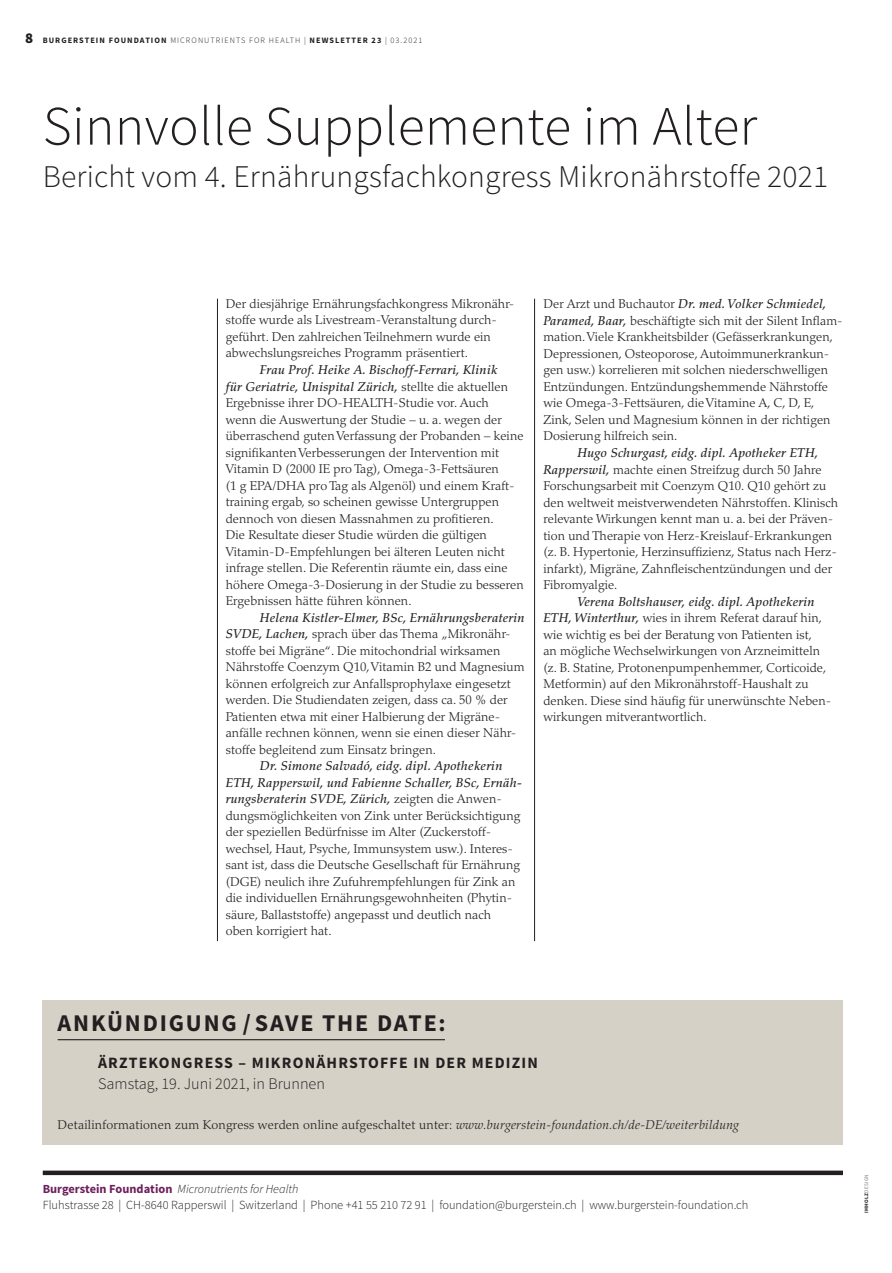
<style>
.page{position:relative;width:892px;height:1273px;background:#fff}
.page>*{position:absolute;margin:0;border:0;box-sizing:border-box;transform-origin:0 0}
.t1{font:300 55.5px "Source Sans Pro";letter-spacing:.005em;color:#231f20}
.t2{font:300 31.5px "Source Sans Pro";letter-spacing:.005em;color:#231f20}
.t3{font:700 24px "Source Sans Pro";letter-spacing:.075em;color:#231f20}
.t4{font:300 16.2px "Source Sans Pro";color:#231f20}
.t5{font:700 15.75px "Source Sans Pro";letter-spacing:.075em;color:#231f20}
.t6{font:300 12.75px/16.5px "Palatino";letter-spacing:.005em;color:#231f20}
.t7{font:300 12.3px/16.5px "Source Sans Pro";color:#231f20}
.t8{font:700 8.25px "Source Sans Pro";letter-spacing:.125em;color:#231f20}
.t9{font:700 5.25px "Source Sans Pro";letter-spacing:.075em;color:#231f20}
.s1{font-weight:900;font-size:15px}
.s2{font-weight:300}
.s3{font-weight:500;font-style:italic}
.s4{font-style:italic}
.s5{font-weight:700;color:#6d1f5c}
</style>
<div class="page">
<div style="left:43px;top:1000px;width:799px;height:145px;background:#d6d1c6"></div>
<svg style="left:43px;top:1170px;width:799px;height:4px;background:#444041"></svg>
<hr style="left:58px;top:1039px;width:387px;height:1px;background:#231f20">
<hr style="left:534px;top:299px;width:1px;height:642px;background:#231f20">
<hr style="left:217px;top:299px;width:1px;height:642px;background:#231f20">
<p class="t8" style="left:25px;top:36px;width:398px"><span class="s1">8</span> BURGERSTEIN FOUNDATION <span class="s2">MICRONUTRIENTS FOR HEALTH |</span> NEWSLETTER 23 <span class="s2">| 03.2021</span></p>
<h1 class="t1" style="left:43px;top:100px;width:715px">Sinnvolle Supplemente im Alter</h1>
<h2 class="t2" style="left:43px;top:161px;width:786px">Bericht vom 4. Ernährungsfachkongress Mikronährstoffe 2021</h2>
<p class="t6" style="left:226px;top:297px;width:290px">Der diesjährige Ernährungsfachkongress Mikronähr&shy;stoffe wurde als Livestream-Veranstaltung durch&shy;geführt. Den zahlreichen Teilnehmern wurde ein abwechslungsreiches Programm präsentiert.</p>
<p class="t6" style="left:226px;top:363px;width:299px;text-indent:34px"><span class="s3">Frau Prof. Heike A. Bischoff-Ferrari, Klinik<br>für Geriatrie, Unispital Zürich,</span> stellte die aktuellen Ergebnisse ihrer DO-HEALTH-Studie vor. Auch<br>wenn die Auswertung der Studie – u. a. wegen der überraschend guten Verfassung der Probanden – keine signifikanten Verbesserungen der Intervention mit Vitamin D (2000 IE pro Tag), Omega-3-Fettsäuren<br>(1 g EPA/DHA pro Tag als Algenöl) und einem Kraft&shy;training ergab, so scheinen gewisse Untergruppen dennoch von diesen Massnahmen zu profitieren.<br>Die Resultate dieser Studie würden die gültigen Vitamin-D-Empfehlungen bei älteren Leuten nicht infrage stellen. Die Referentin räumte ein, dass eine höhere Omega-3-Dosierung in der Studie zu besseren Ergebnissen hätte führen können.</p>
<p class="t6" style="left:226px;top:610px;width:300px;text-indent:34px"><span class="s3">Helena Kistler-Elmer, BSc, Ernährungsberaterin SVDE, Lachen,</span> sprach über das Thema „Mikronähr&shy;stoffe bei Migräne“. Die mitochondrial wirksamen Nährstoffe Coenzym Q10, Vitamin B2 und Magnesium können erfolgreich zur Anfallsprophylaxe eingesetzt werden. Die Studiendaten zeigen, dass ca. 50 % der Patienten etwa mit einer Halbierung der Migräne&shy;anfälle rechnen können, wenn sie einen dieser Nähr&shy;stoffe begleitend zum Einsatz bringen.</p>
<p class="t6" style="left:226px;top:758px;width:298px;text-indent:34px"><span class="s3">Dr. Simone Salvadó, eidg. dipl. Apothekerin ETH, Rapperswil, und Fabienne Schaller, BSc, Ernäh&shy;rungsberaterin SVDE, Zürich,</span> zeigten die Anwen&shy;dungsmöglichkeiten von Zink unter Berücksichtigung der speziellen Bedürfnisse im Alter (Zuckerstoff&shy;wechsel, Haut, Psyche, Immunsystem usw.). Interes&shy;sant ist, dass die Deutsche Gesellschaft für Ernährung (DGE) neulich ihre Zufuhrempfehlungen für Zink an die individuellen Ernährungsgewohnheiten (Phytin&shy;säure, Ballaststoffe) angepasst und deutlich nach<br>oben korrigiert hat.</p>
<p class="t6" style="left:543px;top:297px;width:300px">Der Arzt und Buchautor <span class="s3">Dr. med. Volker Schmiedel, Paramed, Baar,</span> beschäftigte sich mit der Silent Inflam&shy;mation. Viele Krankheitsbilder (Gefässerkrankungen, Depressionen, Osteoporose, Autoimmunerkrankun&shy;gen usw.) korrelieren mit solchen niederschwelligen Entzündungen. Entzündungshemmende Nährstoffe wie Omega-3-Fettsäuren, die Vitamine A, C, D, E, Zink, Selen und Magnesium können in der richtigen Dosierung hilfreich sein.</p>
<p class="t6" style="left:543px;top:445px;width:296px;text-indent:34px"><span class="s3">Hugo Schurgast, eidg. dipl. Apotheker ETH, Rapperswil,</span> machte einen Streifzug durch 50 Jahre Forschungsarbeit mit Coenzym Q10. Q10 gehört zu den weltweit meistverwendeten Nährstoffen. Klinisch relevante Wirkungen kennt man u. a. bei der Präven&shy;tion und Therapie von Herz-Kreislauf-Erkrankungen (z. B. Hypertonie, Herzinsuffizienz, Status nach Herz&shy;infarkt), Migräne, Zahnfleischentzündungen und der Fibromyalgie.</p>
<p class="t6" style="left:543px;top:594px;width:289px;text-indent:34px"><span class="s3">Verena Boltshauser, eidg. dipl. Apothekerin ETH, Winterthur,</span> wies in ihrem Referat darauf hin, wie wichtig es bei der Beratung von Patienten ist,<br>an mögliche Wechselwirkungen von Arzneimitteln (z. B. Statine, Protonenpumpenhemmer, Corticoide, Metformin) auf den Mikronährstoff-Haushalt zu denken. Diese sind häufig für unerwünschte Neben&shy;wirkungen mitverantwortlich.</p>
<h3 class="t3" style="left:58px;top:1011px;width:389px">ANKÜNDIGUNG / SAVE THE DATE:</h3>
<p class="t5" style="left:98px;top:1054px;width:441px">ÄRZTEKONGRESS – MIKRONÄHRSTOFFE IN DER MEDIZIN</p>
<p class="t4" style="left:98px;top:1075px;width:228px">Samstag, 19. Juni 2021, in Brunnen</p>
<p class="t6" style="left:58px;top:1117px;width:682px">Detailinformationen zum Kongress werden online aufgeschaltet unter: <span class="s4">www.burgerstein-foundation.ch/de-DE/weiterbildung</span></p>
<p class="t7" style="left:43px;top:1181px;width:706px"><span class="s5">Burgerstein Foundation</span> <span class="s4">Micronutrients for Health<br></span>Fluhstrasse 28 | CH-8640 Rapperswil | Switzerland | Phone +41 55 210 72 91 | foundation@burgerstein.ch | www.burgerstein-foundation.ch</p>
<p class="t9" style="left:863px;top:1213px;width:40px;rotate:-90deg">IMHOLZ<span class="s2">DESIGN</span></p>
</div>
